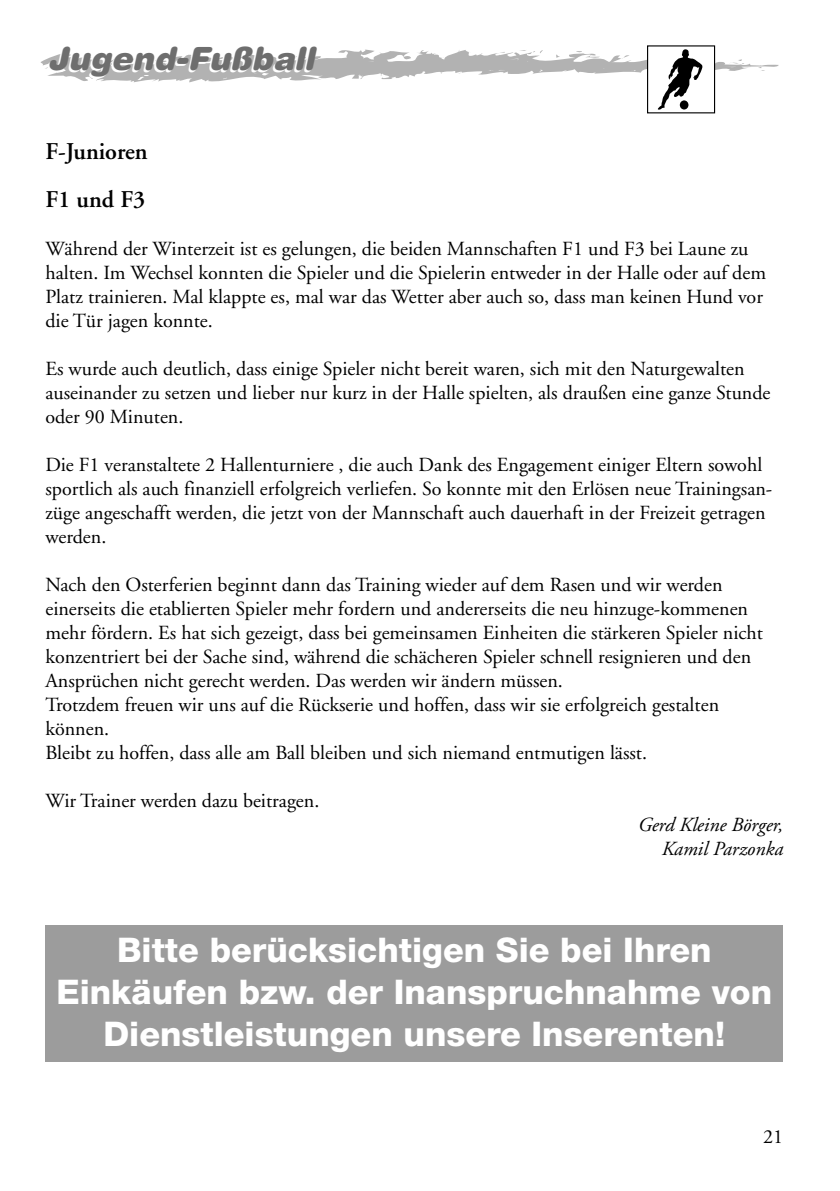
<style>
.page{position:relative;width:840px;height:1191px;background:#fff}
.page>*{position:absolute;margin:0;border:0;box-sizing:border-box;transform-origin:0 0}
.t1{font:800 34px/42px "Helvetica Neue LT Std";color:#fff;text-align:center}
.t2{font:italic 900 32px "Helvetica Rounded";color:#6e6e6e}
.t3{font:600 24px/48px "Adobe Garamond";color:#000}
.t4{font:20px/24px "Adobe Garamond";color:#000}
.t5{font:italic 20px/24px "Adobe Garamond";color:#000;text-align:right}
</style>
<div class="page">
<div style="left:45px;top:924px;width:737px;height:137px;background:#9c9c9c"></div>
<svg style="left:41px;top:46px;width:737px;height:65px"></svg>
<div style="left:679px;top:100px;width:9px;height:9px;background:#000;border-radius:50%"></div>
<h2 class="t2" style="left:47px;top:38px;width:268px">Jugend-Fußball</h2>
<p class="t3" style="left:45px;top:128px;width:104px">F-Junioren<br>F1 und F3</p>
<p class="t4" style="left:45px;top:237px;width:721px">Während der Winterzeit ist es gelungen, die beiden Mannschaften F1 und F3 bei Laune zu halten. Im Wechsel konnten die Spieler und die Spielerin entweder in der Halle oder auf dem Platz trainieren. Mal klappte es, mal war das Wetter aber auch so, dass man keinen Hund vor die Tür jagen konnte.</p>
<p class="t4" style="left:45px;top:357px;width:726px">Es wurde auch deutlich, dass einige Spieler nicht bereit waren, sich mit den Naturgewalten auseinander zu setzen und lieber nur kurz in der Halle spielten, als draußen eine ganze Stunde oder 90 Minuten.</p>
<p class="t4" style="left:45px;top:453px;width:728px">Die F1 veranstaltete 2 Hallenturniere , die auch Dank des Engagement einiger Eltern sowohl sportlich als auch finanziell erfolgreich verliefen. So konnte mit den Erlösen neue Trainingsan&shy;züge angeschafft werden, die jetzt von der Mannschaft auch dauerhaft in der Freizeit getragen werden.</p>
<p class="t4" style="left:45px;top:573px;width:718px">Nach den Osterferien beginnt dann das Training wieder auf dem Rasen und wir werden einerseits die etablierten Spieler mehr fordern und andererseits die neu hinzuge-kommenen mehr fördern. Es hat sich gezeigt, dass bei gemeinsamen Einheiten die stärkeren Spieler nicht konzentriert bei der Sache sind, während die schächeren Spieler schnell resignieren und den Ansprüchen nicht gerecht werden. Das werden wir ändern müssen.<br>Trotzdem freuen wir uns auf die Rückserie und hoffen, dass wir sie erfolgreich gestalten können.<br>Bleibt zu hoffen, dass alle am Ball bleiben und sich niemand entmutigen lässt.</p>
<p class="t4" style="left:45px;top:789px;width:275px">Wir Trainer werden dazu beitragen.</p>
<p class="t5" style="left:637px;top:813px;width:146px">Gerd Kleine Börger,<br>Kamil Parzonka</p>
<h1 class="t1" style="left:56px;top:928px;width:716px">Bitte berücksichtigen Sie bei Ihren<br>Einkäufen bzw. der Inanspruchnahme von<br>Dienstleistungen unsere Inserenten!</h1>
<p class="t4" style="left:762px;top:1125px;width:21px">21</p>
</div>
